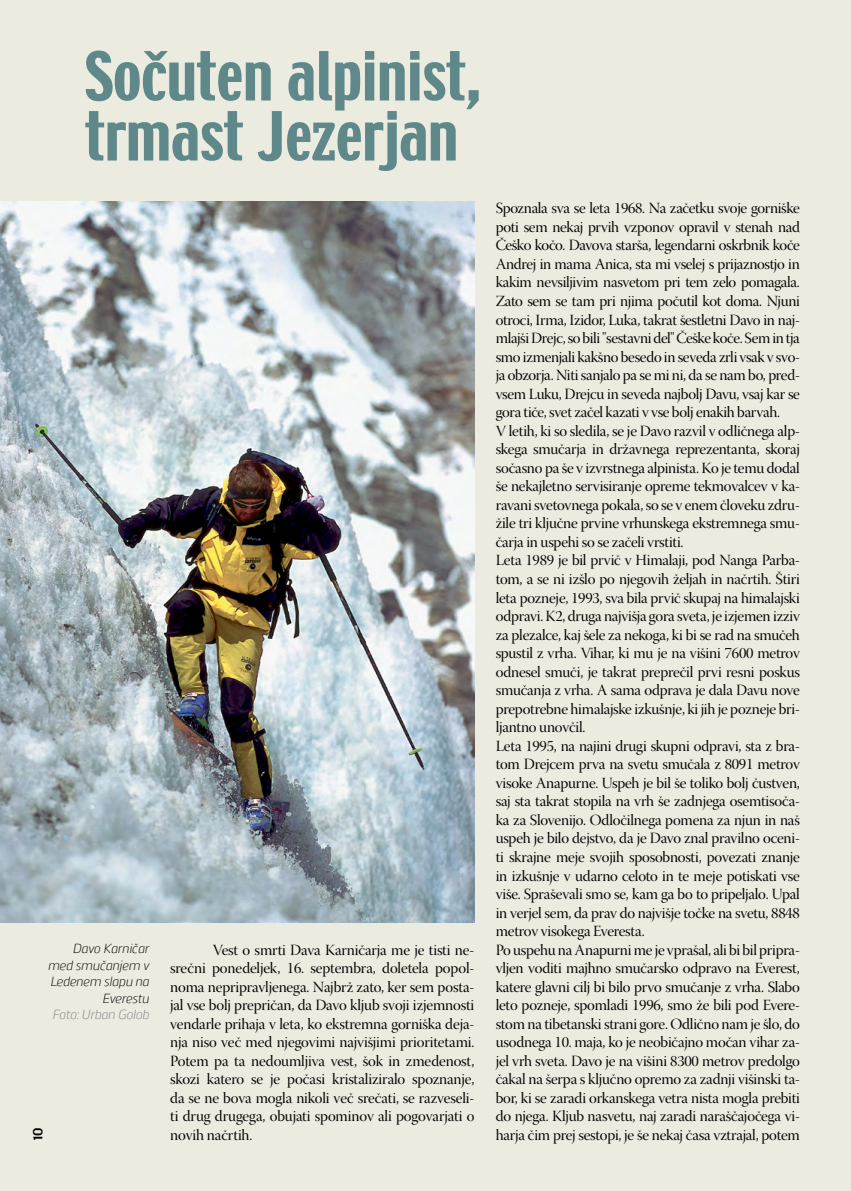
<style>
.page{position:relative;width:851px;height:1191px;background:#fff}
.page>*{position:absolute;margin:0;border:0;box-sizing:border-box;transform-origin:0 0}
.t1{font:60px/60px "Techno";color:#5f888a}
.t2{font:15.45px/18.5px "Warnock Pro Disp";letter-spacing:-.015em;color:#000}
.t3{font:700 13.5px "Juhl";color:#000}
.t4{font:italic 300 13.2px/16.5px "Juhl";color:#000;text-align:right}
.t5{font:italic 300 13.2px "Juhl";color:#808285}
</style>
<div class="page">
<div style="left:0;top:0;width:850px;height:1191px;background:#ecebe0"></div>
<img style="left:0;top:202px;width:474px;height:720px">
<h1 class="t1" style="left:85px;top:49px;width:397px">Sočuten alpinist, trmast Jezerjan</h1>
<p class="t4" style="left:48px;top:939px;width:103px">Davo Karničar med smučanjem v<br>Ledenem slapu na<br>Everestu</p>
<p class="t5" style="left:52px;top:1005px;width:98px">Foto: Urban Golob</p>
<p class="t3" style="left:28px;top:1140px;width:14px;rotate:-90deg">10</p>
<p class="t2" style="left:170px;top:942px;width:306px;text-align:justify;text-indent:43px">Vest o smrti Dava Karničarja me je tisti ne&shy;srečni ponedeljek, 16. septembra, doletela popol&shy;noma nepripravljenega. Najbrž zato, ker sem posta&shy;jal vse bolj prepričan, da Davo kljub svoji izjemnosti vendarle prihaja v leta, ko ekstremna gorniška deja&shy;nja niso več med njegovimi najvišjimi prioritetami.<br>Potem pa ta nedoumljiva vest, šok in zmedenost, skozi katero se je počasi kristaliziralo spoznanje, da se ne bova mogla nikoli več srečati, se razveseli&shy;ti drug drugega, obujati spominov ali pogovarjati o novih načrtih.</p>
<p class="t2" style="left:495px;top:201px;width:306px">Spoznala sva se leta 1968. Na začetku svoje gorniške poti sem nekaj prvih vzponov opravil v stenah nad Češko kočo. Davova starša, legendarni oskrbnik koče Andrej in mama Anica, sta mi vselej s prijaznostjo in kakim nevsiljivim nasvetom pri tem zelo pomagala.<br>Zato sem se tam pri njima počutil kot doma. Njuni otroci, Irma, Izidor, Luka, takrat šestletni Davo in naj&shy;mlajši Drejc, so bili "sestavni del" Češke koče. Sem in tja smo izmenjali kakšno besedo in seveda zrli vsak v svo&shy;ja obzorja. Niti sanjalo pa se mi ni, da se nam bo, pred&shy;vsem Luku, Drejcu in seveda najbolj Davu, vsaj kar se gora tiče, svet začel kazati v vse bolj enakih barvah.<br>V letih, ki so sledila, se je Davo razvil v odličnega alp&shy;skega smučarja in državnega reprezentanta, skoraj sočasno pa še v izvrstnega alpinista. Ko je temu dodal še nekajletno servisiranje opreme tekmovalcev v ka&shy;ravani svetovnega pokala, so se v enem človeku zdru&shy;žile tri ključne prvine vrhunskega ekstremnega smu&shy;čarja in uspehi so se začeli vrstiti.<br>Leta 1989 je bil prvič v Himalaji, pod Nanga Parba&shy;tom, a se ni izšlo po njegovih željah in načrtih. Štiri leta pozneje, 1993, sva bila prvič skupaj na himalajski odpravi. K2, druga najvišja gora sveta, je izjemen izziv za plezalce, kaj šele za nekoga, ki bi se rad na smučeh spustil z vrha. Vihar, ki mu je na višini 7600 metrov odnesel smuči, je takrat preprečil prvi resni poskus smučanja z vrha. A sama odprava je dala Davu nove prepotrebne himalajske izkušnje, ki jih je pozneje bri&shy;ljantno unovčil.<br>Leta 1995, na najini drugi skupni odpravi, sta z bra&shy;tom Drejcem prva na svetu smučala z 8091 metrov visoke Anapurne. Uspeh je bil še toliko bolj čustven, saj sta takrat stopila na vrh še zadnjega osemtisoča&shy;ka za Slovenijo. Odločilnega pomena za njun in naš uspeh je bilo dejstvo, da je Davo znal pravilno oceni&shy;ti skrajne meje svojih sposobnosti, povezati znanje in izkušnje v udarno celoto in te meje potiskati vse više. Spraševali smo se, kam ga bo to pripeljalo. Upal in verjel sem, da prav do najvišje točke na svetu, 8848 metrov visokega Everesta.<br>Po uspehu na Anapurni me je vprašal, ali bi bil pripra&shy;vljen voditi majhno smučarsko odpravo na Everest, katere glavni cilj bi bilo prvo smučanje z vrha. Slabo leto pozneje, spomladi 1996, smo že bili pod Evere&shy;stom na tibetanski strani gore. Odlično nam je šlo, do usodnega 10. maja, ko je neobičajno močan vihar za&shy;jel vrh sveta. Davo je na višini 8300 metrov predolgo čakal na šerpa s ključno opremo za zadnji višinski ta&shy;bor, ki se zaradi orkanskega vetra nista mogla prebiti do njega. Kljub nasvetu, naj zaradi naraščajočega vi&shy;harja čim prej sestopi, je še nekaj časa vztrajal, potem</p>
</div>
